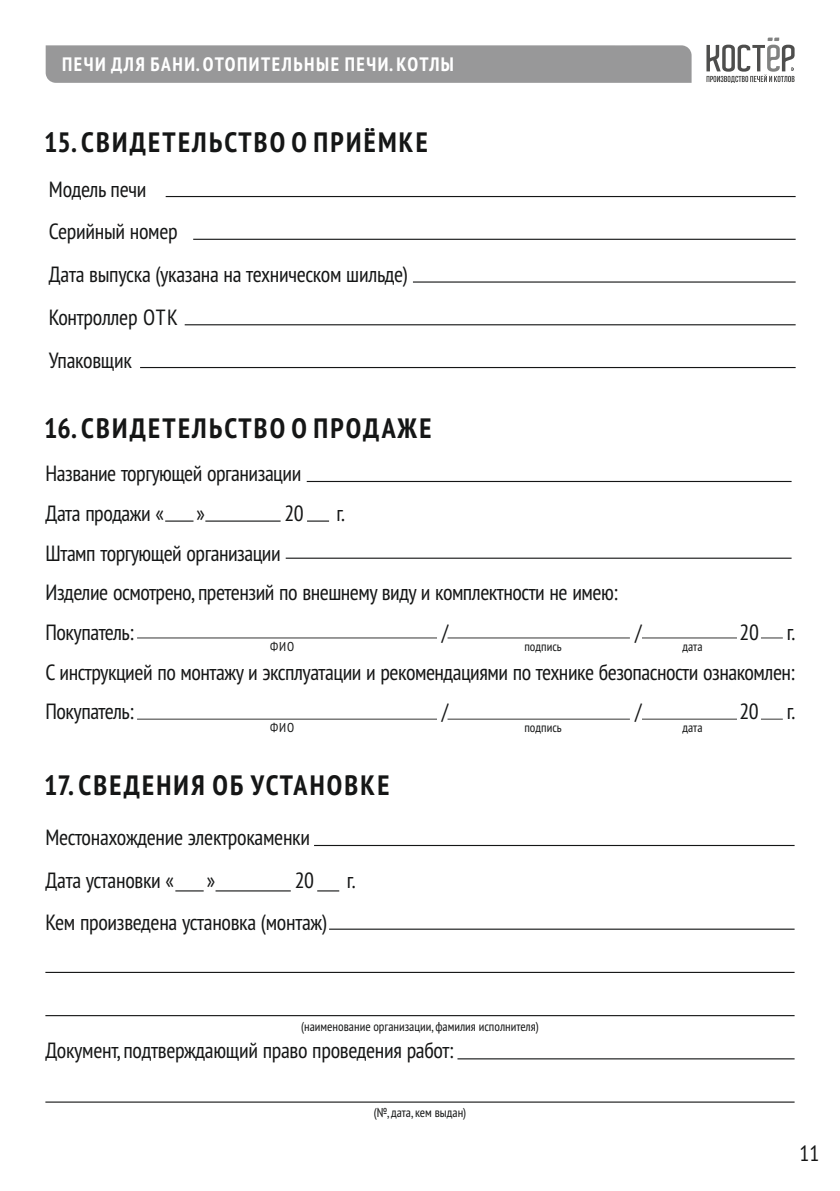
<style>
.page{position:relative;width:840px;height:1191px;background:#fff}
.page>*{position:absolute;margin:0;border:0;box-sizing:border-box;transform-origin:0 0}
.t1{font:700 condensed 28px "PT Sans";letter-spacing:.08em;color:#151616}
.t2{font:condensed 22px/39.6px "PT Sans";letter-spacing:-.025em;color:#151616}
.t3{font:700 condensed 19.4px "PT Sans";letter-spacing:.08em;color:#fff}
.t4{font:condensed 12.8px "PT Sans";color:#151616}
</style>
<div class="page">
<hr style="left:306px;top:481px;width:485px;height:1px;background:#151616">
<hr style="left:285px;top:557px;width:506px;height:2px;background:#151616">
<hr style="left:137px;top:637px;width:300px;height:1px;background:#4e4e4d">
<hr style="left:447px;top:637px;width:182px;height:1px;background:#4e4e4d">
<hr style="left:641px;top:637px;width:95px;height:1px;background:#4e4e4d">
<svg style="left:761px;top:637px;width:21px;height:1px"></svg>
<svg style="left:165px;top:520px;width:28px;height:1px"></svg>
<svg style="left:307px;top:520px;width:22px;height:1px"></svg>
<hr style="left:205px;top:520px;width:75px;height:1px;background:#151616">
<hr style="left:137px;top:718px;width:300px;height:1px;background:#4e4e4d">
<hr style="left:447px;top:718px;width:182px;height:1px;background:#4e4e4d">
<hr style="left:641px;top:718px;width:95px;height:1px;background:#4e4e4d">
<svg style="left:761px;top:718px;width:21px;height:1px"></svg>
<hr style="left:314px;top:845px;width:480px;height:1px;background:#151616">
<svg style="left:175px;top:890px;width:28px;height:1px"></svg>
<svg style="left:317px;top:890px;width:22px;height:1px"></svg>
<hr style="left:329px;top:928px;width:465px;height:1px;background:#151616">
<hr style="left:45px;top:971px;width:749px;height:2px;background:#151616">
<hr style="left:45px;top:1015px;width:749px;height:1px;background:#151616">
<hr style="left:457px;top:1058px;width:337px;height:1px;background:#151616">
<hr style="left:45px;top:1101px;width:749px;height:1px;background:#151616">
<hr style="left:215px;top:890px;width:75px;height:1px;background:#151616">
<hr style="left:412px;top:281px;width:383px;height:2px;background:#151616">
<hr style="left:166px;top:196px;width:629px;height:1px;background:#151616">
<hr style="left:184px;top:324px;width:611px;height:1px;background:#151616">
<hr style="left:140px;top:367px;width:655px;height:1px;background:#151616">
<hr style="left:193px;top:239px;width:602px;height:1px;background:#151616">
<div style="left:46px;top:45px;width:645px;height:38px;background:#989899"></div>
<svg style="left:706px;top:38px;width:88px;height:45px"></svg>
<p class="t3" style="left:62px;top:57px;width:393px">ПЕЧИ ДЛЯ БАНИ.ОТОПИТЕЛЬНЫЕ ПЕЧИ.КОТЛЫ</p>
<p class="t1" style="left:44px;top:130px;width:385px">15.СВИДЕТЕЛЬСТВО О ПРИЁМКЕ</p>
<p class="t2" style="left:49px;top:170px;width:360px;line-height:42.8px">Модель печи<br>Серийный номер<br>Дата выпуска (указана на техническом шильде)<br>Контроллер ОТК<br>Упаковщик</p>
<p class="t1" style="left:44px;top:417px;width:388px">16.СВИДЕТЕЛЬСТВО О ПРОДАЖЕ</p>
<p class="t2" style="left:46px;top:456px;width:257px">Название торгующей организации<br>Дата продажи «</p>
<p class="t2" style="left:196px;top:496px;width:10px">»</p>
<p class="t2" style="left:284px;top:496px;width:21px">20</p>
<p class="t2" style="left:336px;top:496px;width:10px">г.</p>
<p class="t2" style="left:46px;top:535px;width:573px">Штамп торгующей организации<br>Изделие осмотрено, претензий по внешнему виду и комплектности не имею:<br>Покупатель:</p>
<p class="t2" style="left:441px;top:614px;width:8px">/</p>
<p class="t2" style="left:634px;top:614px;width:8px">/</p>
<p class="t2" style="left:739px;top:614px;width:21px">20</p>
<p class="t2" style="left:46px;top:614px;width:750px;text-align:justify;text-indent:741px">г.<br>С инструкцией по монтажу и эксплуатации и рекомендациями по технике безопасности ознакомлен:<br>Покупатель:</p>
<p class="t4" style="left:270px;top:641px;width:26px">ФИО</p>
<p class="t4" style="left:524px;top:641px;width:39px">подпись</p>
<p class="t4" style="left:682px;top:641px;width:22px">дата</p>
<p class="t2" style="left:441px;top:694px;width:8px">/</p>
<p class="t2" style="left:634px;top:694px;width:8px">/</p>
<p class="t2" style="left:739px;top:694px;width:21px">20</p>
<p class="t2" style="left:786px;top:694px;width:10px">г.</p>
<p class="t4" style="left:270px;top:722px;width:26px">ФИО</p>
<p class="t4" style="left:524px;top:722px;width:39px">подпись</p>
<p class="t4" style="left:682px;top:722px;width:22px">дата</p>
<p class="t1" style="left:44px;top:773px;width:346px">17.СВЕДЕНИЯ ОБ УСТАНОВКЕ</p>
<p class="t2" style="left:46px;top:818px;width:266px;line-height:42.4px">Местонахождение электрокаменки<br>Дата установки «</p>
<p class="t2" style="left:207px;top:862px;width:10px">»</p>
<p class="t2" style="left:294px;top:862px;width:21px">20</p>
<p class="t2" style="left:346px;top:862px;width:10px">г.</p>
<p class="t2" style="left:46px;top:905px;width:283px">Кем произведена установка (монтаж)</p>
<p class="t4" style="left:301px;top:1021px;width:239px">(наименование организации, фамилия исполнителя)</p>
<p class="t2" style="left:46px;top:1032px;width:409px">Документ, подтверждающий право проведения работ:</p>
<p class="t4" style="left:373px;top:1107px;width:94px">(№, дата, кем выдан)</p>
<p class="t2" style="left:799px;top:1135px;width:21px">11</p>
</div>
